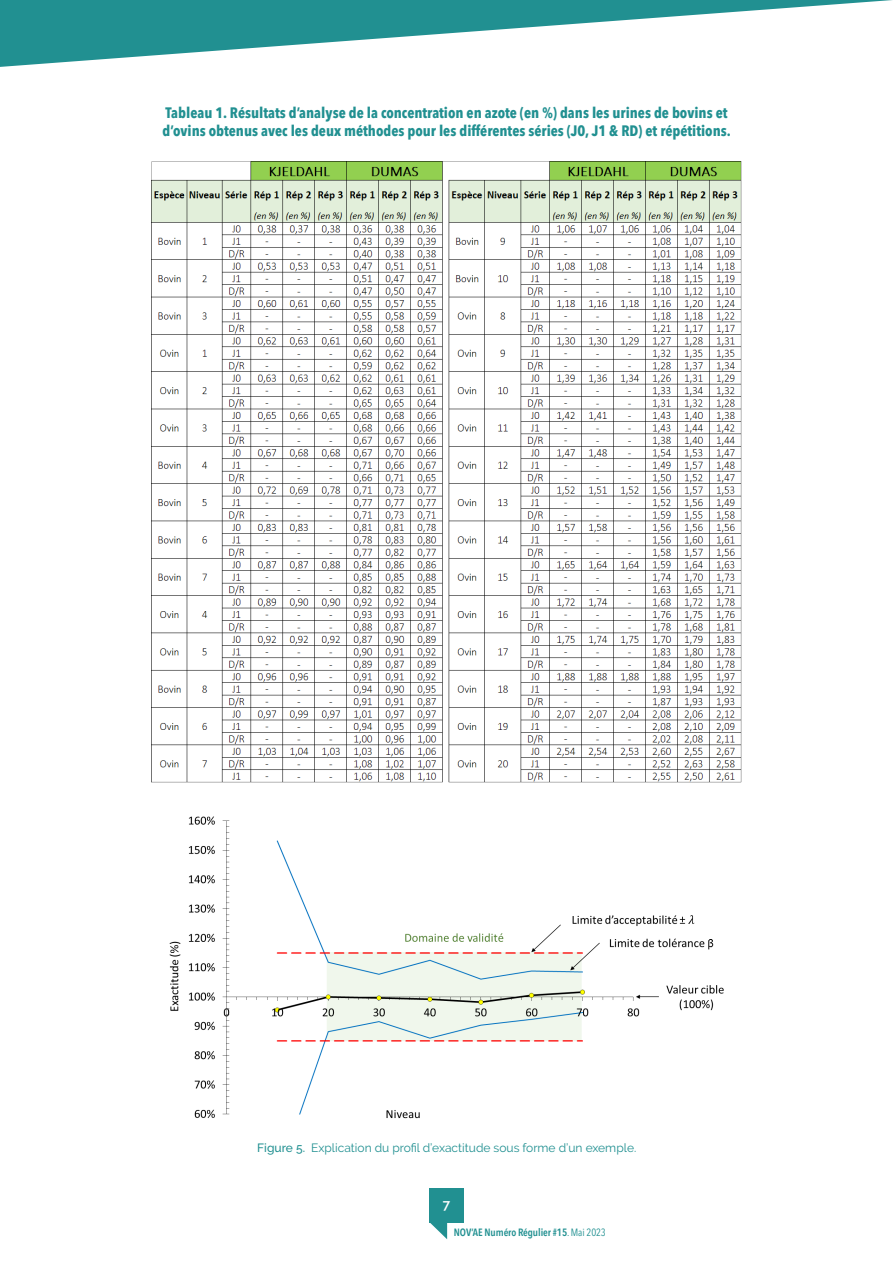
<style>
.page{position:relative;width:893px;height:1263px;background:#fff}
.page>*{position:absolute;margin:0;border:0;box-sizing:border-box;transform-origin:0 0}
.Legende_sarcelle{font:700 condensed 15px "Avenir Next LT Pro";color:#219091}
.t1{font:600 13.5px "Raleway";color:#fff}
.Legende_sarcelle-2{font:12px "Raleway";color:#219091}
.t2{font:600 condensed 10.5px "Avenir Next LT Pro";letter-spacing:-.01em;color:#219091}
.s1{font-weight:500}
.s2{font-weight:400}
</style>
<div class="page">
<svg style="left:429px;top:1222px;width:18px;height:17px"></svg>
<div style="left:429px;top:1188px;width:34px;height:34px;background:#219091"></div>
<svg style="left:0;top:0;width:892px;height:67px"></svg>
<img style="left:152px;top:162px;width:589px;height:621px">
<img style="left:169px;top:816px;width:555px;height:303px">
<p class="Legende_sarcelle" style="left:165px;top:103px;width:563px">Tableau 1. Résultats d’analyse de la concentration en azote (en %) dans les urines de bovins et</p>
<p class="Legende_sarcelle" style="left:163px;top:121px;width:570px">d’ovins obtenus avec les deux méthodes pour les différentes séries (J0, J1 &amp; RD) et répétitions.</p>
<p class="Legende_sarcelle-2" style="left:257px;top:1141px;width:380px"><span class="s1">Figure 5.</span> Explication du profil d’exactitude sous forme d’un exemple.</p>
<p class="t1" style="left:443px;top:1197px;width:9px">7</p>
<p class="t2" style="left:454px;top:1226px;width:153px">NOV’AE Numéro Régulier #15<span class="s2">. Mai 2023</span></p>
</div>
